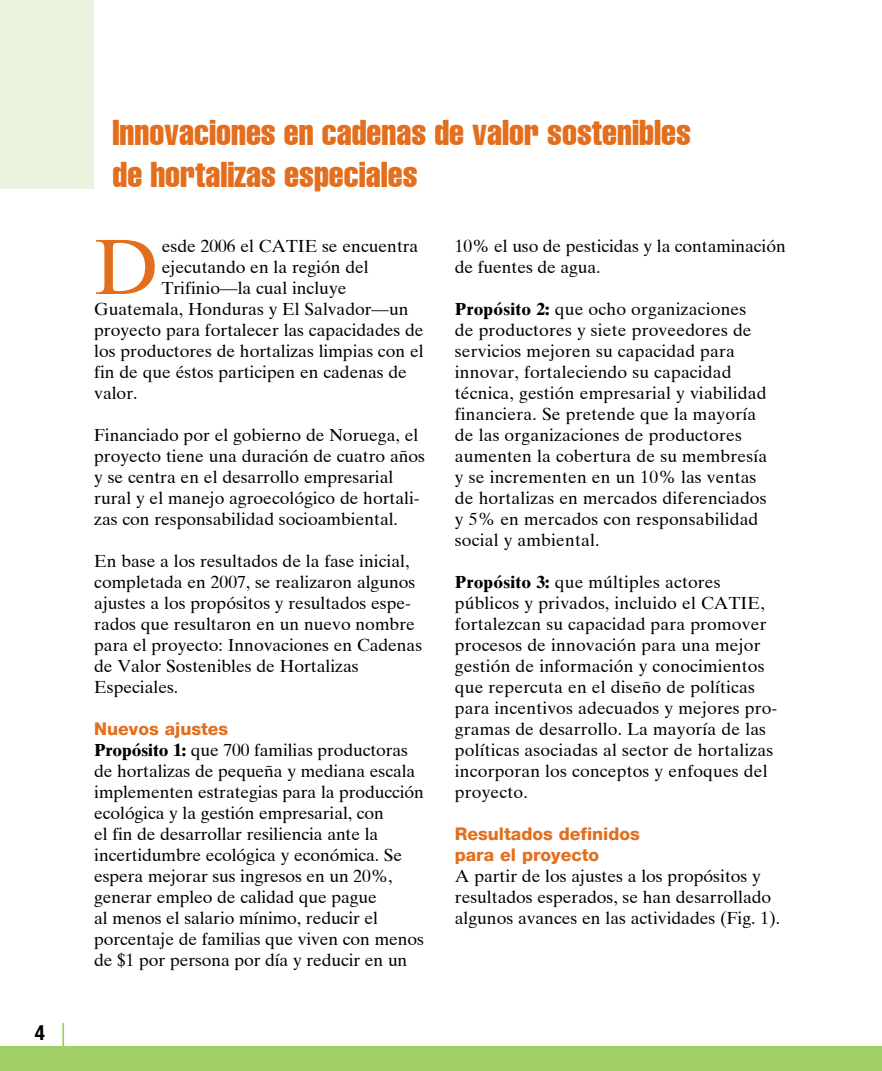
<style>
.page{position:relative;width:882px;height:1071px;background:#fff}
.page>*{position:absolute;margin:0;border:0;box-sizing:border-box;transform-origin:0 0}
.t1{font:78.4px "Times Ten";color:#e36f1e}
.t2{font:extra-condensed 35px/42px "Helvetica";color:#e36f1e}
.t3{font:17.5px/21px "Times Ten";color:#000}
.t4{font:800 17.5px/21px "Helvetica Neue";color:#e36f1e}
.s1{font-weight:700}
</style>
<div class="page">
<div style="left:0;top:1047px;width:882px;height:24px;background:#a0ce67"></div>
<div style="left:0;top:0;width:94px;height:189px;background:#e9f3dd"></div>
<hr style="left:62px;top:1023px;width:2px;height:33px;background:#a0ce67">
<h2 class="t2" style="left:112px;top:111px;width:580px">Innovaciones en cadenas de valor sostenibles de hortalizas especiales</h2>
<h1 class="t1" style="left:94px;top:221px;width:67px">D</h1>
<p class="t3" style="left:162px;top:235px;width:258px">esde 2006 el CATIE se encuentra</p>
<p class="t3" style="left:162px;top:256px;width:208px">ejecutando en la región del</p>
<p class="t3" style="left:162px;top:277px;width:186px">Trifinio—la cual incluye</p>
<p class="t3" style="left:94px;top:298px;width:316px">Guatemala, Honduras y El Salvador—un</p>
<p class="t3" style="left:94px;top:319px;width:331px">proyecto para fortalecer las capacidades de</p>
<p class="t3" style="left:94px;top:340px;width:331px">los productores de hortalizas limpias con el</p>
<p class="t3" style="left:94px;top:361px;width:314px">fin de que éstos participen en cadenas de</p>
<p class="t3" style="left:94px;top:382px;width:45px">valor.</p>
<p class="t3" style="left:94px;top:424px;width:332px">Financiado por el gobierno de Noruega, el proyecto tiene una duración de cuatro años y se centra en el desarrollo empresarial rural y el manejo agroecológico de hortali&shy;zas con responsabilidad socioambiental.</p>
<p class="t3" style="left:94px;top:550px;width:329px">En base a los resultados de la fase inicial, completada en 2007, se realizaron algunos ajustes a los propósitos y resultados espe&shy;rados que resultaron en un nuevo nombre para el proyecto: Innovaciones en Cadenas de Valor Sostenibles de Hortalizas Especiales.</p>
<p class="t4" style="left:94px;top:718px;width:136px">Nuevos ajustes</p>
<p class="t3" style="left:94px;top:739px;width:331px"><span class="s1">Propósito 1:</span> que 700 familias productoras de hortalizas de pequeña y mediana escala implementen estrategias para la producción ecológica y la gestión empresarial, con<br>el fin de desarrollar resiliencia ante la incertidumbre ecológica y económica. Se espera mejorar sus ingresos en un 20%, generar empleo de calidad que pague<br>al menos el salario mínimo, reducir el porcentaje de familias que viven con menos de $1 por persona por día y reducir en un</p>
<p class="t3" style="left:455px;top:235px;width:332px">10% el uso de pesticidas y la contaminación de fuentes de agua.</p>
<p class="t3" style="left:455px;top:298px;width:314px"><span class="s1">Propósito 2:</span> que ocho organizaciones de productores y siete proveedores de servicios mejoren su capacidad para innovar, fortaleciendo su capacidad técnica, gestión empresarial y viabilidad financiera. Se pretende que la mayoría de las organizaciones de productores aumenten la cobertura de su membresía y se incrementen en un 10% las ventas de hortalizas en mercados diferenciados y 5% en mercados con responsabilidad social y ambiental.</p>
<p class="t3" style="left:455px;top:571px;width:324px"><span class="s1">Propósito 3:</span> que múltiples actores públicos y privados, incluido el CATIE, fortalezcan su capacidad para promover procesos de innovación para una mejor gestión de información y conocimientos que repercuta en el diseño de políticas para incentivos adecuados y mejores pro&shy;gramas de desarrollo. La mayoría de las políticas asociadas al sector de hortalizas incorporan los conceptos y enfoques del proyecto.</p>
<p class="t4" style="left:455px;top:823px;width:186px">Resultados definidos para el proyecto</p>
<p class="t3" style="left:455px;top:865px;width:327px">A partir de los ajustes a los propósitos y resultados esperados, se han desarrollado algunos avances en las actividades (Fig. 1).</p>
</div>
